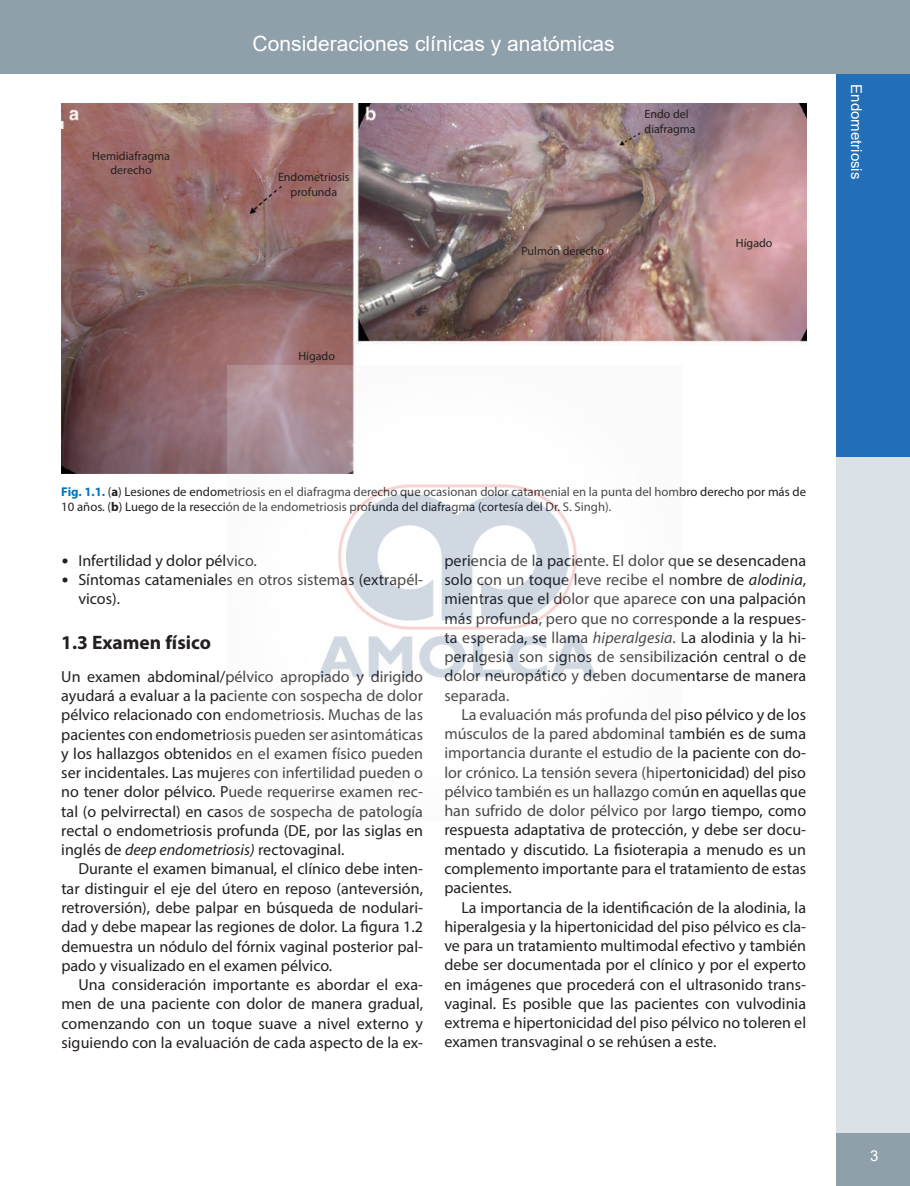
<style>
.page{position:relative;width:910px;height:1186px;background:#fff}
.page>*{position:absolute;margin:0;border:0;box-sizing:border-box;transform-origin:0 0}
.t1{font:21px "Arial";color:#fff}
.t2{font:700 19.5px "Myriad Pro";color:#231f20}
.t3{font:16.05px/19.2px "Myriad Pro";color:#231f20;text-align:justify}
.t4{font:15px "Arial";color:#fff}
.t5{font:12.75px/15px "Myriad Pro";color:#231f20}
.t6{font:12px/14.4px "Myriad Pro";color:#231f20;text-align:center}
.s1{font-weight:700;color:#0073bc}
.s2{font-weight:700}
.s3{font-family:"Calibri"}
.s4{font-style:italic}
</style>
<div class="page">
<div style="left:0;top:0;width:909px;height:74px;background:#8fa0aa"></div>
<div style="left:835px;top:74px;width:74px;height:383px;background:#226eb7"></div>
<div style="left:835px;top:457px;width:74px;height:676px;background:#dae2e7"></div>
<div style="left:835px;top:1133px;width:74px;height:53px;background:#8fa0aa"></div>
<img style="left:61px;top:104px;width:744px;height:370px">
<img style="left:227px;top:366px;width:455px;height:312px">
<p class="t6" style="left:92px;top:149px;width:79px">Hemidiafragma derecho</p>
<h1 class="t1" style="left:252px;top:30px;width:363px">Consideraciones clínicas y anatómicas</h1>
<p class="t6" style="left:278px;top:170px;width:73px">Endometriosis profunda</p>
<p class="t6" style="left:521px;top:244px;width:84px">Pulmón derecho</p>
<p class="t6" style="left:644px;top:107px;width:52px;text-align:left">Endo del diafragma</p>
<p class="t6" style="left:298px;top:348px;width:38px">Hígado</p>
<p class="t6" style="left:735px;top:235px;width:38px">Hígado</p>
<p class="t4" style="left:866px;top:84px;width:97px;rotate:90deg">Endometriosis</p>
<p class="t5" style="left:61px;top:484px;width:746px"><span class="s1">Fig. 1.1.</span> (<span class="s2">a</span>) Lesiones de endometriosis en el diafragma derecho que ocasionan dolor catamenial en la punta del hombro derecho por más de<br>10 años. (<span class="s2">b</span>) Luego de la resección de la endometriosis profunda del diafragma (cortesía del Dr. S. Singh).</p>
<p class="t3" style="left:61px;top:550px;width:197px"><span class="s3">•</span> Infertilidad y dolor pélvico.</p>
<p class="t3" style="left:78px;top:569px;width:346px;text-indent:-17px"><span class="s3">•</span> Síntomas catameniales en otros sistemas (extrapél&shy;vicos).</p>
<p class="t2" style="left:61px;top:630px;width:151px">1.3 Examen físico</p>
<p class="t3" style="left:61px;top:666px;width:363px">Un examen abdominal/pélvico apropiado y dirigido ayudará a evaluar a la paciente con sospecha de dolor pélvico relacionado con endometriosis. Muchas de las pacientes con endometriosis pueden ser asintomáticas y los hallazgos obtenidos en el examen físico pueden ser incidentales. Las mujeres con infertilidad pueden o no tener dolor pélvico. Puede requerirse examen rec&shy;tal (o pelvirrectal) en casos de sospecha de patología rectal o endometriosis profunda (DE, por las siglas en inglés de <span class="s4">deep endometriosis)</span> rectovaginal.</p>
<p class="t3" style="left:61px;top:859px;width:363px;text-indent:17px">Durante el examen bimanual, el clínico debe inten&shy;tar distinguir el eje del útero en reposo (anteversión, retroversión), debe palpar en búsqueda de nodulari&shy;dad y debe mapear las regiones de dolor. La figura 1.2 demuestra un nódulo del fórnix vaginal posterior pal&shy;pado y visualizado en el examen pélvico.</p>
<p class="t3" style="left:61px;top:974px;width:363px;text-indent:17px">Una consideración importante es abordar el exa&shy;men de una paciente con dolor de manera gradual, comenzando con un toque suave a nivel externo y siguiendo con la evaluación de cada aspecto de la ex-</p>
<p class="t3" style="left:444px;top:550px;width:363px">periencia de la paciente. El dolor que se desencadena solo con un toque leve recibe el nombre de <span class="s4">alodinia</span>, mientras que el dolor que aparece con una palpación más profunda, pero que no corresponde a la respues&shy;ta esperada, se llama <span class="s4">hiperalgesia</span>. La alodinia y la hi&shy;peralgesia son signos de sensibilización central o de dolor neuropático y deben documentarse de manera separada.</p>
<p class="t3" style="left:444px;top:704px;width:363px;text-indent:17px">La evaluación más profunda del piso pélvico y de los músculos de la pared abdominal también es de suma importancia durante el estudio de la paciente con do&shy;lor crónico. La tensión severa (hipertonicidad) del piso pélvico también es un hallazgo común en aquellas que han sufrido de dolor pélvico por largo tiempo, como respuesta adaptativa de protección, y debe ser docu&shy;mentado y discutido. La fisioterapia a menudo es un complemento importante para el tratamiento de estas pacientes.</p>
<p class="t3" style="left:444px;top:897px;width:363px;text-indent:17px">La importancia de la identificación de la alodinia, la hiperalgesia y la hipertonicidad del piso pélvico es cla&shy;ve para un tratamiento multimodal efectivo y también debe ser documentada por el clínico y por el experto en imágenes que procederá con el ultrasonido trans&shy;vaginal. Es posible que las pacientes con vulvodinia extrema e hipertonicidad del piso pélvico no toleren el examen transvaginal o se rehúsen a este.</p>
<p class="t4" style="left:869px;top:1145px;width:10px">3</p>
</div>
